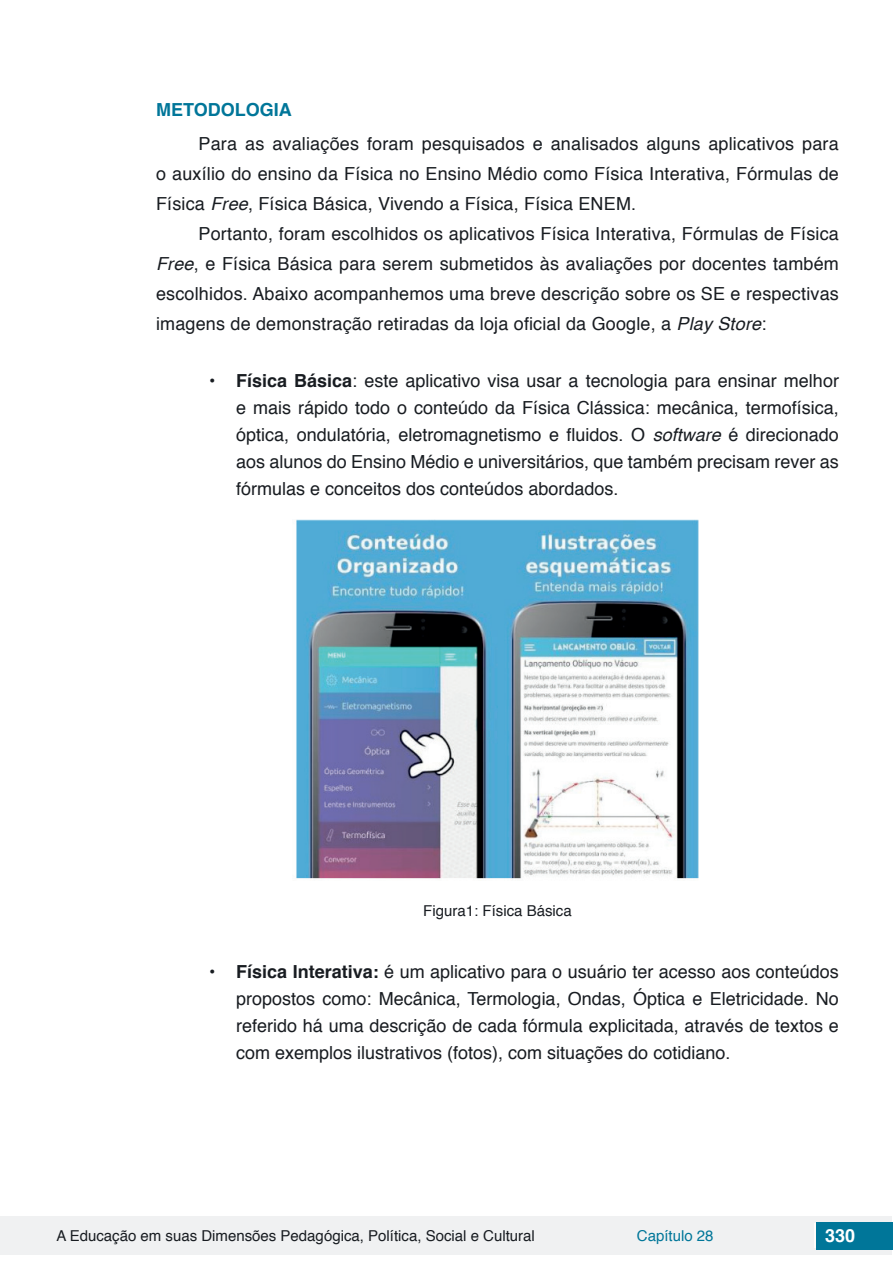
<style>
.page{position:relative;width:893px;height:1263px;background:#fff}
.page>*{position:absolute;margin:0;border:0;box-sizing:border-box;transform-origin:0 0}
.t1{font:18px/27px "Helvetica";color:#181c21;text-align:justify}
.t2{font:700 18px "Helvetica";color:#007699}
.t3{font:700 18px "Helvetica";color:#fff}
.t4{font:15px "Helvetica";color:#181c21}
.t5{font:15px "Helvetica";color:#007699}
.s1{font-style:italic}
.s2{font-weight:700}
</style>
<div class="page">
<div style="left:1px;top:1216px;width:891px;height:38px;background:#f0f1f2"></div>
<div style="left:816px;top:1222px;width:77px;height:27px;background:#007699"></div>
<svg style="left:815px;top:1224px;width:1px;height:24px"></svg>
<img style="left:296px;top:519px;width:403px;height:361px">
<p class="t2" style="left:156px;top:95px;width:137px">METODOLOGIA</p>
<p class="t1" style="left:156px;top:129px;width:684px;line-height:30px;text-indent:43px">Para as avaliações foram pesquisados e analisados alguns aplicativos para o auxílio do ensino da Física no Ensino Médio como Física Interativa, Fórmulas de Física <span class="s1">Free</span>, Física Básica, Vivendo a Física, Física ENEM.</p>
<p class="t1" style="left:156px;top:219px;width:684px;line-height:30px;text-indent:43px">Portanto, foram escolhidos os aplicativos Física Interativa, Fórmulas de Física <span class="s1">Free</span>, e Física Básica para serem submetidos às avaliações por docentes também escolhidos. Abaixo acompanhemos uma breve descrição sobre os SE e respectivas imagens de demonstração retiradas da loja oficial da Google, a <span class="s1">Play Store</span>:</p>
<p class="t1" style="left:236px;top:368px;width:604px;text-indent:-27px"><span class="s2">• Física Básica</span>: este aplicativo visa usar a tecnologia para ensinar melhor e mais rápido todo o conteúdo da Física Clássica: mecânica, termofísica, óptica, ondulatória, eletromagnetismo e fluidos. O <span class="s1">software</span> é direcionado aos alunos do Ensino Médio e universitários, que também precisam rever as fórmulas e conceitos dos conteúdos abordados.</p>
<p class="t4" style="left:423px;top:899px;width:150px">Figura1: Física Básica</p>
<p class="t1" style="left:236px;top:959px;width:604px;text-indent:-27px"><span class="s2">• Física Interativa:</span> é um aplicativo para o usuário ter acesso aos conteúdos propostos como: Mecânica, Termologia, Ondas, Óptica e Eletricidade. No referido há uma descrição de cada fórmula explicitada, através de textos e com exemplos ilustrativos (fotos), com situações do cotidiano.</p>
<p class="t4" style="left:56px;top:1224px;width:480px">A Educação em suas Dimensões Pedagógica, Política, Social e Cultural</p>
<p class="t5" style="left:637px;top:1224px;width:78px">Capítulo 28</p>
<p class="t3" style="left:825px;top:1221px;width:32px">330</p>
</div>
